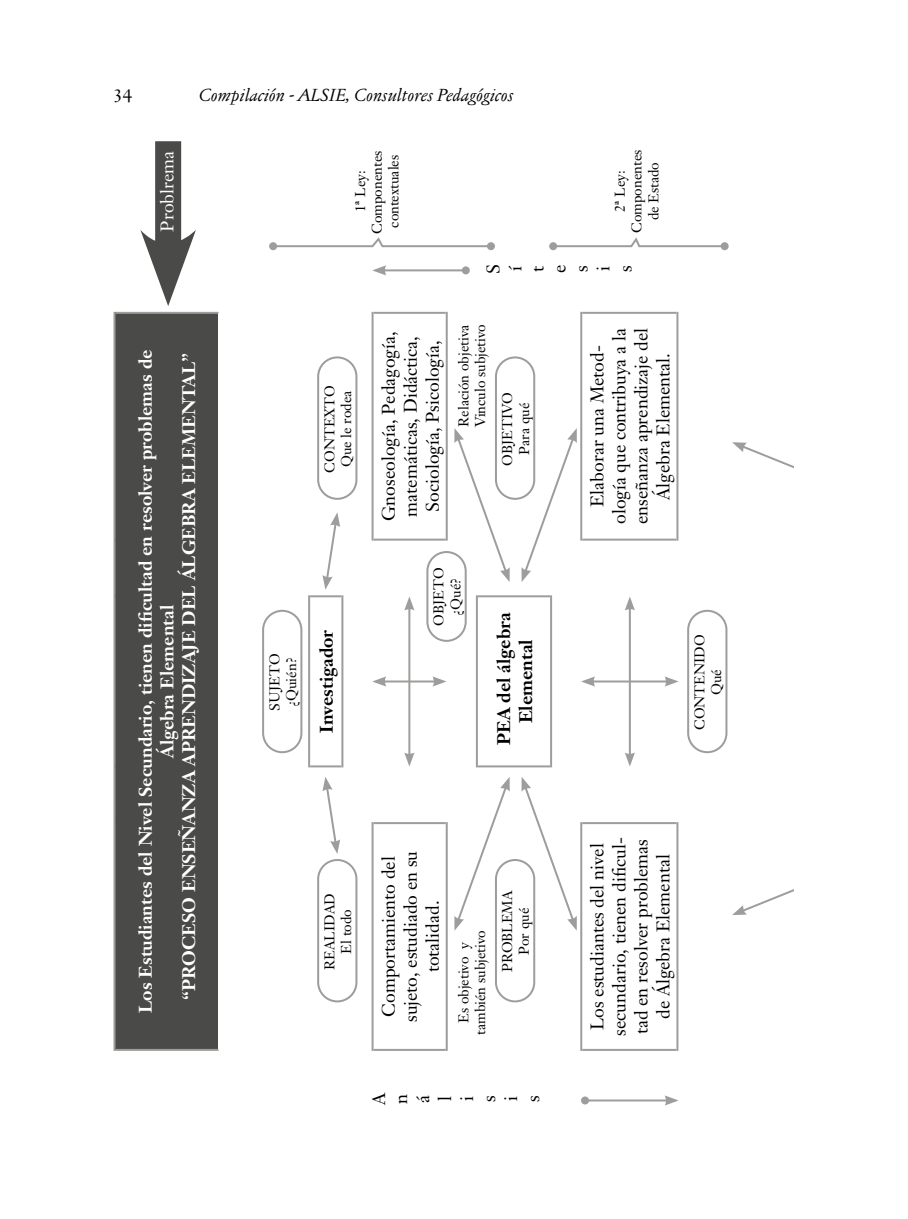
<style>
.page{position:relative;width:908px;height:1219px;background:#fff}
.page>*{position:absolute;margin:0;border:0;box-sizing:border-box;transform-origin:0 0}
.t1{font:18px/22px "Janson Text";color:#000;text-align:center}
.t2{font:700 18px/21.6px "Janson Text";color:#fff;text-align:center}
.t3{font:700 18px/22px "Janson Text";color:#000;text-align:center}
.t4{font:18px "Janson Text";color:#fff}
.t5{font:italic 17px "Jannon Text";color:#000}
.t6{font:14px/16.8px "Janson Text";color:#000;text-align:center}
</style>
<div class="page">
<svg style="left:732px;top:442px;width:62px;height:27px"></svg>
<svg style="left:732px;top:889px;width:62px;height:26px"></svg>
<div style="left:155px;top:141px;width:26px;height:119px;background:#4a4a49"></div>
<svg style="left:140px;top:230px;width:56px;height:76px"></svg>
<div style="left:114px;top:313px;width:104px;height:737px;background:#4a4a49"></div>
<hr style="left:113px;top:823px;width:2px;height:228px;background:#9d9d9c">
<hr style="left:115px;top:1049px;width:103px;height:2px;background:#9d9d9c">
<hr style="left:113px;top:766px;width:2px;height:57px;background:#9d9d9c">
<hr style="left:113px;top:596px;width:2px;height:170px;background:#9d9d9c">
<hr style="left:113px;top:540px;width:2px;height:56px;background:#9d9d9c">
<hr style="left:113px;top:312px;width:2px;height:228px;background:#9d9d9c">
<hr style="left:115px;top:312px;width:103px;height:2px;background:#9d9d9c">
<hr style="left:308px;top:595px;width:2px;height:172px;background:#9d9d9c">
<hr style="left:310px;top:765px;width:31px;height:2px;background:#9d9d9c">
<hr style="left:310px;top:595px;width:31px;height:2px;background:#9d9d9c">
<hr style="left:341px;top:595px;width:2px;height:172px;background:#9d9d9c">
<hr style="left:371px;top:822px;width:2px;height:229px;background:#9d9d9c">
<hr style="left:373px;top:1049px;width:72px;height:2px;background:#9d9d9c">
<hr style="left:373px;top:822px;width:72px;height:2px;background:#9d9d9c">
<hr style="left:371px;top:312px;width:2px;height:229px;background:#9d9d9c">
<hr style="left:373px;top:539px;width:72px;height:2px;background:#9d9d9c">
<hr style="left:373px;top:312px;width:72px;height:2px;background:#9d9d9c">
<hr style="left:445px;top:822px;width:2px;height:229px;background:#9d9d9c">
<hr style="left:445px;top:312px;width:2px;height:229px;background:#9d9d9c">
<hr style="left:475px;top:595px;width:2px;height:172px;background:#9d9d9c">
<hr style="left:477px;top:765px;width:73px;height:2px;background:#9d9d9c">
<hr style="left:477px;top:595px;width:73px;height:2px;background:#9d9d9c">
<hr style="left:550px;top:595px;width:2px;height:172px;background:#9d9d9c">
<hr style="left:580px;top:312px;width:2px;height:229px;background:#9d9d9c">
<hr style="left:582px;top:539px;width:94px;height:2px;background:#9d9d9c">
<hr style="left:582px;top:312px;width:94px;height:2px;background:#9d9d9c">
<hr style="left:676px;top:312px;width:2px;height:229px;background:#9d9d9c">
<hr style="left:580px;top:822px;width:2px;height:229px;background:#9d9d9c">
<hr style="left:582px;top:1049px;width:94px;height:2px;background:#9d9d9c">
<hr style="left:582px;top:822px;width:94px;height:2px;background:#9d9d9c">
<hr style="left:676px;top:822px;width:2px;height:229px;background:#9d9d9c">
<div style="left:426px;top:551px;width:40px;height:91px;border:2px solid #9d9d9c;border-radius:19px"></div>
<div style="left:317px;top:859px;width:40px;height:143px;border:2px solid #9d9d9c;border-radius:19px"></div>
<div style="left:494px;top:859px;width:41px;height:143px;border:2px solid #9d9d9c;border-radius:19px"></div>
<div style="left:317px;top:356px;width:40px;height:144px;border:2px solid #9d9d9c;border-radius:19px"></div>
<div style="left:262px;top:610px;width:40px;height:143px;border:2px solid #9d9d9c;border-radius:19px"></div>
<div style="left:686px;top:610px;width:41px;height:143px;border:2px solid #9d9d9c;border-radius:19px"></div>
<div style="left:494px;top:356px;width:41px;height:144px;border:2px solid #9d9d9c;border-radius:19px"></div>
<hr style="left:383px;top:680px;width:52px;height:2px;background:#9d9d9c">
<svg style="left:372px;top:676px;width:14px;height:11px"></svg>
<svg style="left:432px;top:676px;width:14px;height:11px"></svg>
<hr style="left:408px;top:607px;width:2px;height:149px;background:#9d9d9c">
<svg style="left:404px;top:596px;width:10px;height:14px"></svg>
<svg style="left:404px;top:752px;width:10px;height:14px"></svg>
<hr style="left:591px;top:680px;width:76px;height:2px;background:#9d9d9c">
<svg style="left:581px;top:677px;width:13px;height:9px"></svg>
<svg style="left:664px;top:676px;width:14px;height:11px"></svg>
<hr style="left:628px;top:607px;width:2px;height:149px;background:#9d9d9c">
<svg style="left:625px;top:596px;width:9px;height:14px"></svg>
<svg style="left:625px;top:752px;width:9px;height:14px"></svg>
<svg style="left:322px;top:777px;width:18px;height:77px"></svg>
<svg style="left:322px;top:512px;width:18px;height:78px"></svg>
<svg style="left:454px;top:777px;width:55px;height:154px"></svg>
<svg style="left:454px;top:428px;width:55px;height:154px"></svg>
<svg style="left:521px;top:777px;width:55px;height:154px"></svg>
<svg style="left:521px;top:428px;width:55px;height:154px"></svg>
<hr style="left:584px;top:1099px;width:83px;height:2px;background:#9d9d9c">
<svg style="left:580px;top:1096px;width:8px;height:8px"></svg>
<svg style="left:664px;top:1095px;width:14px;height:11px"></svg>
<hr style="left:383px;top:269px;width:82px;height:2px;background:#9d9d9c">
<div style="left:461px;top:266px;width:8px;height:8px;background:#9d9d9c;border-radius:50%"></div>
<svg style="left:372px;top:265px;width:14px;height:10px"></svg>
<svg style="left:276px;top:237px;width:210px;height:11px"></svg>
<div style="left:269px;top:242px;width:8px;height:8px;background:#9d9d9c;border-radius:50%"></div>
<div style="left:486px;top:242px;width:8px;height:8px;background:#9d9d9c;border-radius:50%"></div>
<svg style="left:555px;top:237px;width:165px;height:11px"></svg>
<div style="left:549px;top:242px;width:8px;height:8px;background:#9d9d9c;border-radius:50%"></div>
<div style="left:720px;top:242px;width:8px;height:8px;background:#9d9d9c;border-radius:50%"></div>
<p class="t1" style="left:113px;top:85px;width:20px">34</p>
<p class="t5" style="left:198px;top:85px;width:316px">Compilación - ALSIE, Consultores Pedagógicos</p>
<p class="t4" style="left:156px;top:232px;width:82px;rotate:-90deg">Problrema</p>
<p class="t6" style="left:351px;top:234px;width:85px;rotate:-90deg">1ª Ley:<br>Componentes contextuales</p>
<p class="t6" style="left:611px;top:233px;width:85px;rotate:-90deg">2ª Ley:<br>Componentes de Estado</p>
<p class="t1" style="left:482px;top:274px;width:12px;text-align:left;rotate:-90deg">S í t e s i s</p>
<p class="t2" style="left:135px;top:1013px;width:665px;rotate:-90deg">Los Estudiantes del Nivel Secundario, tienen dificultad en resolver problemas de<br>Álgebra Elemental<br>“PROCESO ENSEÑANZA APRENDIZAJE DEL ÁLGEBRA ELEMENTAL”</p>
<p class="t6" style="left:321px;top:473px;width:89px;rotate:-90deg">CONTEXTO<br>Que le rodea</p>
<p class="t6" style="left:266px;top:711px;width:58px;text-align:left;rotate:-90deg">SUJETO ¿Quién?</p>
<p class="t3" style="left:315px;top:733px;width:104px;rotate:-90deg">Investigador</p>
<p class="t1" style="left:377px;top:521px;width:190px;text-align:left;rotate:-90deg">Gnoseología, Pedagogía, matemáticas, Didáctica,<br>Sociología, Psicología,</p>
<p class="t6" style="left:455px;top:427px;width:105px;text-align:left;rotate:-90deg">Relación objetiva<br>Vinculo subjetivo</p>
<p class="t6" style="left:498px;top:466px;width:75px;rotate:-90deg">OBJETIVO<br>Para qué</p>
<p class="t6" style="left:430px;top:626px;width:60px;rotate:-90deg">OBJETO ¿Qué?</p>
<p class="t3" style="left:492px;top:745px;width:134px;rotate:-90deg">PEA del álgebra<br>Elemental</p>
<p class="t6" style="left:321px;top:969px;width:78px;rotate:-90deg">REALIDAD<br>El todo</p>
<p class="t1" style="left:377px;top:1022px;width:172px;rotate:-90deg">Comportamiento del sujeto, estudiado en su totalidad.</p>
<p class="t6" style="left:455px;top:1035px;width:106px;rotate:-90deg">Es objetivo y también subjetivo</p>
<p class="t6" style="left:498px;top:972px;width:83px;rotate:-90deg">PROBLEMA<br>Por qué</p>
<p class="t1" style="left:585px;top:524px;width:198px;rotate:-90deg">Elaborar una Metod&shy;ología que contribuya a la enseñanza aprendizaje del<br>Álgebra Elemental.</p>
<p class="t6" style="left:690px;top:730px;width:97px;rotate:-90deg">CONTENIDO<br>Qué</p>
<p class="t1" style="left:585px;top:1036px;width:200px;rotate:-90deg">Los estudiantes del nivel secundario, tienen dificul&shy;tad en resolver problemas de Álgebra Elemental</p>
<p class="t1" style="left:367px;top:1105px;width:14px;text-align:left;rotate:-90deg">A n á l i s i s</p>
</div>
